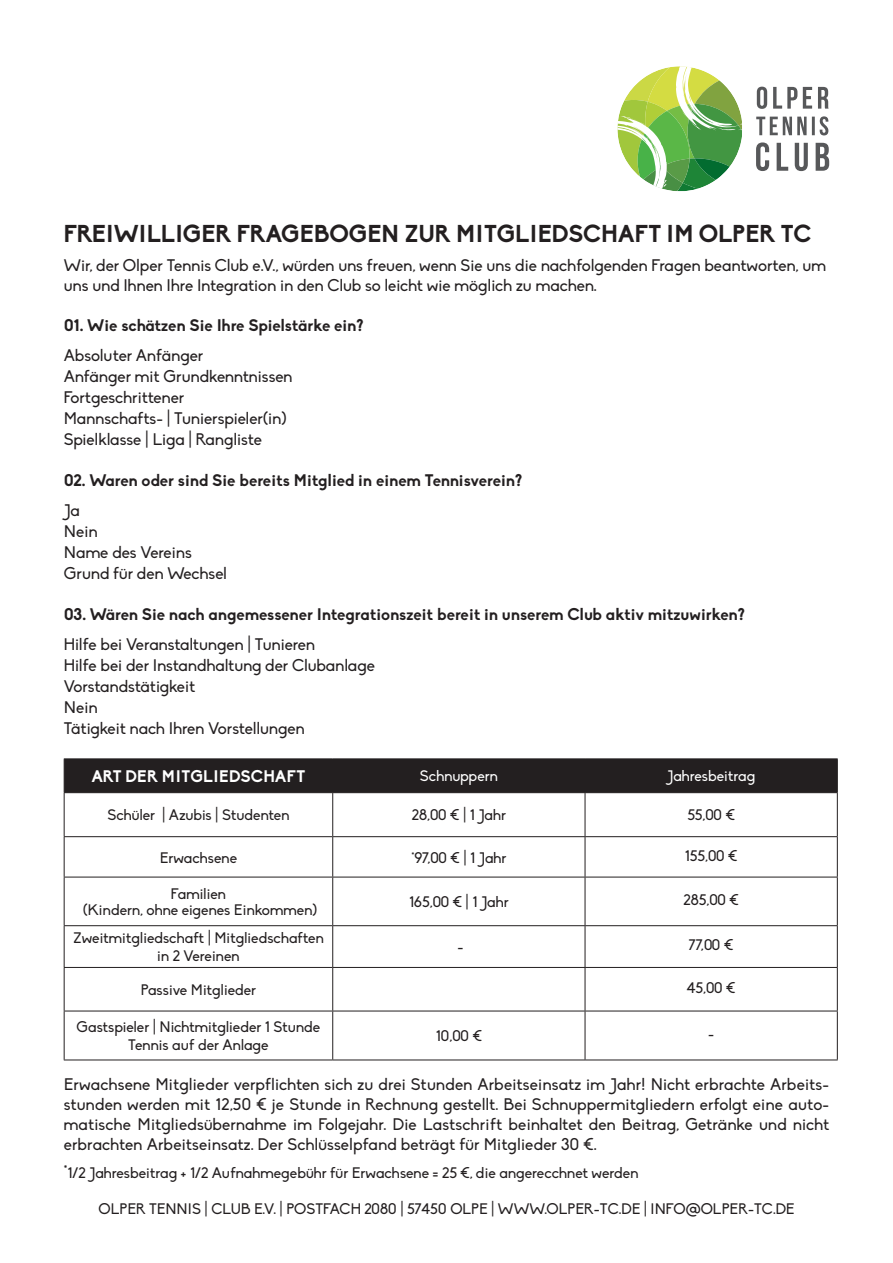
<style>
.page{position:relative;width:893px;height:1263px;background:#fff}
.page>*{position:absolute;margin:0;border:0;box-sizing:border-box;transform-origin:0 0}
.t1{font:700 24px "Biko";letter-spacing:-.01em;color:#231f20}
.t2{font:16.5px/21px "Biko";color:#231f20}
.t3{font:700 16.5px "Biko";color:#231f20}
.t4{font:700 16.5px "Biko";color:#fff}
.t5{font:15px/18px "Biko";color:#231f20;text-align:center}
.t6{font:15px "Biko";color:#fff}
.s1{font-size:18px}
</style>
<div class="page">
<svg style="left:756px;top:142px;width:73px;height:29px"></svg>
<svg style="left:756px;top:116px;width:72px;height:19px"></svg>
<svg style="left:757px;top:87px;width:72px;height:22px"></svg>
<svg style="left:617px;top:66px;width:125px;height:125px"></svg>
<div style="left:65px;top:759px;width:772px;height:33px;background:#231f20"></div>
<hr style="left:332px;top:759px;width:1px;height:33px;background:#231f20">
<hr style="left:585px;top:759px;width:1px;height:33px;background:#231f20">
<hr style="left:64px;top:793px;width:1px;height:43px;background:#231f20">
<hr style="left:332px;top:793px;width:1px;height:43px;background:#231f20">
<hr style="left:585px;top:793px;width:1px;height:43px;background:#231f20">
<hr style="left:837px;top:793px;width:1px;height:43px;background:#231f20">
<hr style="left:64px;top:836px;width:269px;height:1px;background:#231f20">
<hr style="left:64px;top:837px;width:1px;height:40px;background:#231f20">
<hr style="left:333px;top:836px;width:252px;height:1px;background:#231f20">
<hr style="left:332px;top:837px;width:1px;height:40px;background:#231f20">
<hr style="left:585px;top:836px;width:253px;height:1px;background:#231f20">
<hr style="left:585px;top:837px;width:1px;height:40px;background:#231f20">
<hr style="left:837px;top:837px;width:1px;height:40px;background:#231f20">
<hr style="left:64px;top:877px;width:269px;height:1px;background:#231f20">
<hr style="left:64px;top:877px;width:1px;height:48px;background:#231f20">
<hr style="left:333px;top:877px;width:252px;height:1px;background:#231f20">
<hr style="left:332px;top:877px;width:1px;height:48px;background:#231f20">
<hr style="left:585px;top:877px;width:253px;height:1px;background:#231f20">
<hr style="left:585px;top:877px;width:1px;height:48px;background:#231f20">
<hr style="left:837px;top:877px;width:1px;height:48px;background:#231f20">
<hr style="left:64px;top:925px;width:269px;height:1px;background:#231f20">
<hr style="left:64px;top:926px;width:1px;height:41px;background:#231f20">
<hr style="left:333px;top:925px;width:252px;height:1px;background:#231f20">
<hr style="left:332px;top:926px;width:1px;height:41px;background:#231f20">
<hr style="left:585px;top:925px;width:253px;height:1px;background:#231f20">
<hr style="left:585px;top:926px;width:1px;height:41px;background:#231f20">
<hr style="left:837px;top:926px;width:1px;height:41px;background:#231f20">
<hr style="left:64px;top:967px;width:269px;height:1px;background:#231f20">
<hr style="left:64px;top:968px;width:1px;height:43px;background:#231f20">
<hr style="left:333px;top:967px;width:252px;height:1px;background:#231f20">
<hr style="left:332px;top:968px;width:1px;height:43px;background:#231f20">
<hr style="left:585px;top:967px;width:253px;height:1px;background:#231f20">
<hr style="left:585px;top:968px;width:1px;height:43px;background:#231f20">
<hr style="left:837px;top:968px;width:1px;height:43px;background:#231f20">
<hr style="left:64px;top:1011px;width:269px;height:1px;background:#231f20">
<hr style="left:64px;top:1011px;width:1px;height:48px;background:#231f20">
<hr style="left:333px;top:1011px;width:252px;height:1px;background:#231f20">
<hr style="left:332px;top:1011px;width:1px;height:48px;background:#231f20">
<hr style="left:585px;top:1011px;width:253px;height:1px;background:#231f20">
<hr style="left:585px;top:1011px;width:1px;height:48px;background:#231f20">
<hr style="left:837px;top:1011px;width:1px;height:48px;background:#231f20">
<hr style="left:64px;top:1059px;width:269px;height:1px;background:#231f20">
<hr style="left:333px;top:1059px;width:252px;height:1px;background:#231f20">
<hr style="left:585px;top:1059px;width:253px;height:1px;background:#231f20">
<hr style="left:64px;top:758px;width:269px;height:1px;background:#231f20">
<hr style="left:64px;top:759px;width:1px;height:33px;background:#231f20">
<hr style="left:333px;top:758px;width:252px;height:1px;background:#231f20">
<hr style="left:585px;top:758px;width:253px;height:1px;background:#231f20">
<hr style="left:837px;top:759px;width:1px;height:33px;background:#231f20">
<hr style="left:64px;top:792px;width:269px;height:1px;background:#231f20">
<hr style="left:333px;top:792px;width:252px;height:1px;background:#231f20">
<hr style="left:585px;top:792px;width:253px;height:1px;background:#231f20">
<h1 class="t1" style="left:64px;top:219px;width:749px">FREIWILLIGER FRAGEBOGEN ZUR MITGLIEDSCHAFT IM OLPER TC</h1>
<p class="t2" style="left:64px;top:256px;width:764px;line-height:19.8px">Wir, der Olper Tennis Club e.V., würden uns freuen, wenn Sie uns die nachfolgenden Fragen beantworten, um uns und Ihnen Ihre Integration in den Club so leicht wie möglich zu machen.</p>
<p class="t3" style="left:64px;top:316px;width:301px">01. Wie schätzen Sie Ihre Spielstärke ein?</p>
<p class="t2" style="left:64px;top:346px;width:230px">Absoluter Anfänger<br>Anfänger mit Grundkenntnissen<br>Fortgeschrittener<br>Mannschafts- | Tunierspieler(in)<br>Spielklasse | Liga | Rangliste</p>
<p class="t3" style="left:64px;top:470px;width:460px">02. Waren oder sind Sie bereits Mitglied in einem Tennisverein?</p>
<p class="t2" style="left:64px;top:500px;width:165px">Ja<br>Nein<br>Name des Vereins<br>Grund für den Wechsel</p>
<p class="t3" style="left:64px;top:604px;width:682px">03. Wären Sie nach angemessener Integrationszeit bereit in unserem Club aktiv mitzuwirken?</p>
<p class="t2" style="left:64px;top:634px;width:313px">Hilfe bei Veranstaltungen | Tunieren<br>Hilfe bei der Instandhaltung der Clubanlage<br>Vorstandstätigkeit<br>Nein<br>Tätigkeit nach Ihren Vorstellungen</p>
<p class="t4" style="left:91px;top:766px;width:215px">ART DER MITGLIEDSCHAFT</p>
<p class="t6" style="left:420px;top:768px;width:80px">Schnuppern</p>
<p class="t6" style="left:667px;top:768px;width:89px">Jahresbeitrag</p>
<p class="t5" style="left:107px;top:806px;width:183px">Schüler | Azubis | Studenten</p>
<p class="t5" style="left:412px;top:806px;width:96px">28,00 € | 1 Jahr</p>
<p class="t5" style="left:687px;top:806px;width:49px">55,00 €</p>
<p class="t5" style="left:160px;top:849px;width:79px">Erwachsene</p>
<p class="t5" style="left:411px;top:849px;width:97px">*97,00 € | 1 Jahr</p>
<p class="t5" style="left:685px;top:847px;width:54px">155,00 €</p>
<p class="t5" style="left:83px;top:886px;width:236px;line-height:16.5px">Familien<br>(Kindern, ohne eigenes Einkommen)</p>
<p class="t5" style="left:409px;top:893px;width:101px">165,00 € | 1 Jahr</p>
<p class="t5" style="left:683px;top:891px;width:57px">285,00 €</p>
<p class="t5" style="left:73px;top:929px;width:252px">Zweitmitgliedschaft | Mitgliedschaften in 2 Vereinen</p>
<p class="t5" style="left:458px;top:938px;width:8px">-</p>
<p class="t5" style="left:689px;top:936px;width:46px">77,00 €</p>
<p class="t5" style="left:141px;top:981px;width:117px">Passive Mitglieder</p>
<p class="t5" style="left:687px;top:979px;width:50px">45,00 €</p>
<p class="t5" style="left:77px;top:1018px;width:245px">Gastspieler | Nichtmitglieder 1 Stunde<br>Tennis auf der Anlage</p>
<p class="t5" style="left:436px;top:1027px;width:48px">10,00 €</p>
<p class="t5" style="left:708px;top:1025px;width:8px">-</p>
<p class="t2" style="left:64px;top:1075px;width:767px;line-height:19.8px;text-align:justify">Erwachsene Mitglieder verpflichten sich zu drei Stunden Arbeitseinsatz im Jahr! Nicht erbrachte Arbeits&shy;stunden werden mit 12,50 € je Stunde in Rechnung gestellt. Bei Schnuppermitgliedern erfolgt eine auto&shy;matische Mitgliedsübernahme im Folgejahr. Die Lastschrift beinhaltet den Beitrag, Getränke und nicht erbrachten Arbeitseinsatz. Der Schlüsselpfand beträgt für Mitglieder 30 €.</p>
<p class="t5" style="left:64px;top:1164px;width:576px"><span class="s1">*</span>1/2 Jahresbeitrag + 1/2 Aufnahmegebühr für Erwachsene = 25 €, die angerecchnet werden</p>
<p class="t5" style="left:99px;top:1200px;width:697px">OLPER TENNIS | CLUB E.V. | POSTFACH 2080 | 57450 OLPE | WWW.OLPER-TC.DE | INFO@OLPER-TC.DE</p>
</div>
